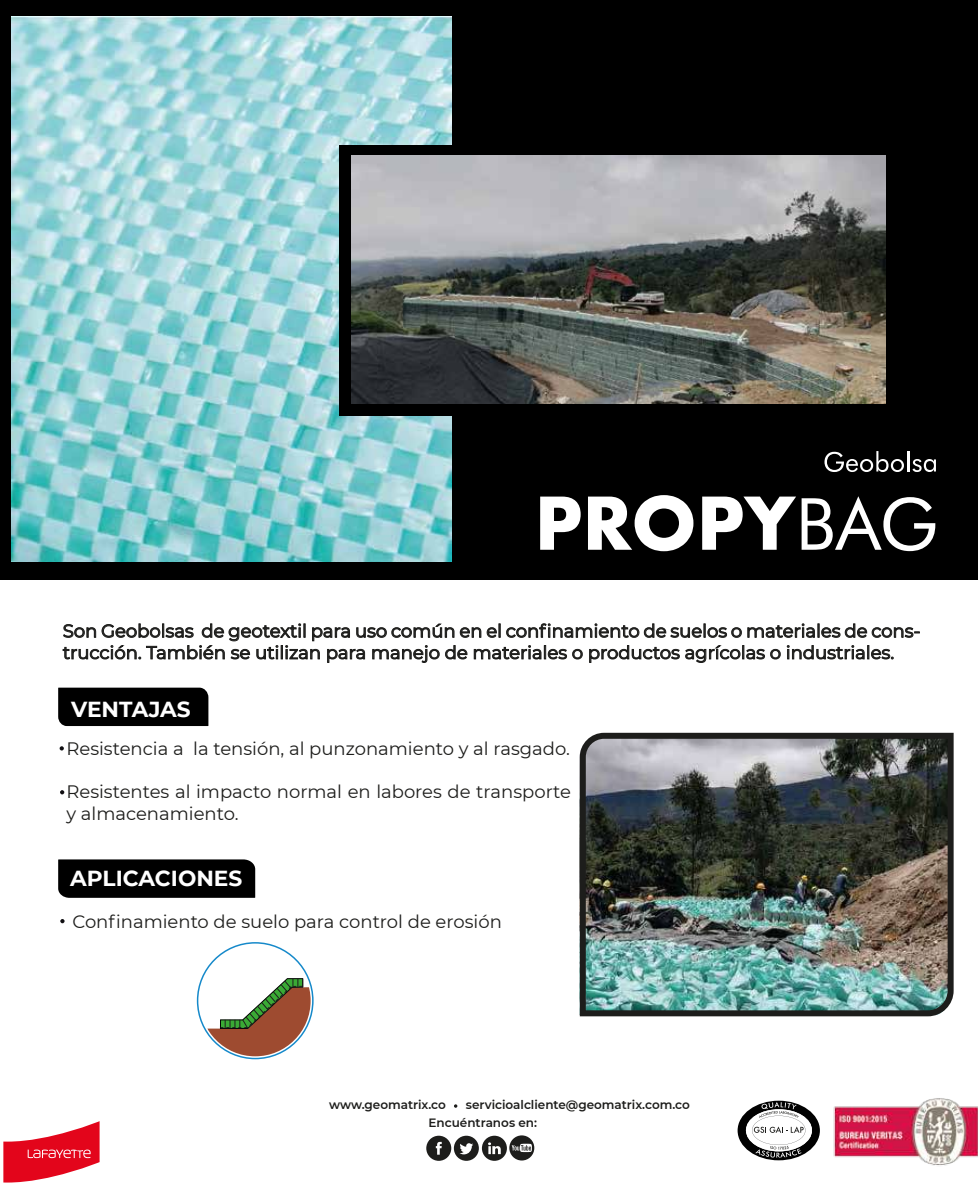
<style>
.page{position:relative;width:978px;height:1191px;background:#fff}
.page>*{position:absolute;margin:0;border:0;box-sizing:border-box;transform-origin:0 0}
.t1{font:700 21.75px "Montserrat";color:#fff}
.t2{font:18px/21.6px "Montserrat";color:#1d1d1b}
.t3{font:600 12px/17.9px "Montserrat";color:#1d1d1b}
</style>
<div class="page">
<div style="left:0;top:0;width:978px;height:580px;background:#000"></div>
<div style="left:58px;top:859px;width:197px;height:38px;background:#000"></div>
<div style="left:58px;top:687px;width:150px;height:39px;background:#000"></div>
<svg style="left:60px;top:790px;width:4px;height:4px"></svg>
<svg style="left:60px;top:746px;width:4px;height:4px"></svg>
<svg style="left:426px;top:1135px;width:108px;height:25px"></svg>
<svg style="left:3px;top:1121px;width:97px;height:61px"></svg>
<img style="left:833px;top:1098px;width:145px;height:68px">
<div style="left:738px;top:1100px;width:82px;height:60px;background:#010101;border-radius:50%"></div>
<svg style="left:746px;top:1102px;width:66px;height:55px"></svg>
<svg style="left:63px;top:623px;width:857px;height:40px"></svg>
<svg style="left:60px;top:919px;width:5px;height:4px"></svg>
<svg style="left:540px;top:496px;width:41px;height:54px"></svg>
<svg style="left:588px;top:495px;width:105px;height:56px"></svg>
<svg style="left:702px;top:496px;width:94px;height:54px"></svg>
<svg style="left:802px;top:496px;width:133px;height:55px"></svg>
<svg style="left:824px;top:451px;width:80px;height:21px"></svg>
<hr style="left:907px;top:451px;width:2px;height:20px;background:#fff">
<svg style="left:912px;top:459px;width:24px;height:13px"></svg>
<div style="left:197px;top:942px;width:117px;height:117px;border:2px solid #1589ca;border-radius:50%"></div>
<svg style="left:207px;top:978px;width:104px;height:78px"></svg>
<img style="left:11px;top:17px;width:440px;height:545px">
<div style="left:339px;top:146px;width:242px;height:270px;background:#000"></div>
<img style="left:352px;top:156px;width:533px;height:248px">
<img style="left:579px;top:732px;width:375px;height:285px">
<p class="t2" style="left:63px;top:619px;width:859px">Son Geobolsas de geotextil para uso común en el confinamiento de suelos o materiales de cons&shy;trucción. También se utilizan para manejo de materiales o productos agrícolas o industriales.</p>
<p class="t1" style="left:71px;top:693px;width:121px">VENTAJAS</p>
<p class="t2" style="left:66px;top:737px;width:505px">Resistencia a la tensión, al punzonamiento y al rasgado.</p>
<p class="t2" style="left:66px;top:780px;width:506px">Resistentes al impacto normal en labores de transporte y almacenamiento.</p>
<p class="t1" style="left:70px;top:862px;width:174px">APLICACIONES</p>
<p class="t2" style="left:72px;top:910px;width:431px">Confinamiento de suelo para control de erosión</p>
<p class="t3" style="left:329px;top:1095px;width:118px">www.geomatrix.co</p>
<p class="t3" style="left:428px;top:1095px;width:263px;text-indent:37px">servicioalcliente@geomatrix.com.co<br>Encuéntranos en:</p>
</div>
